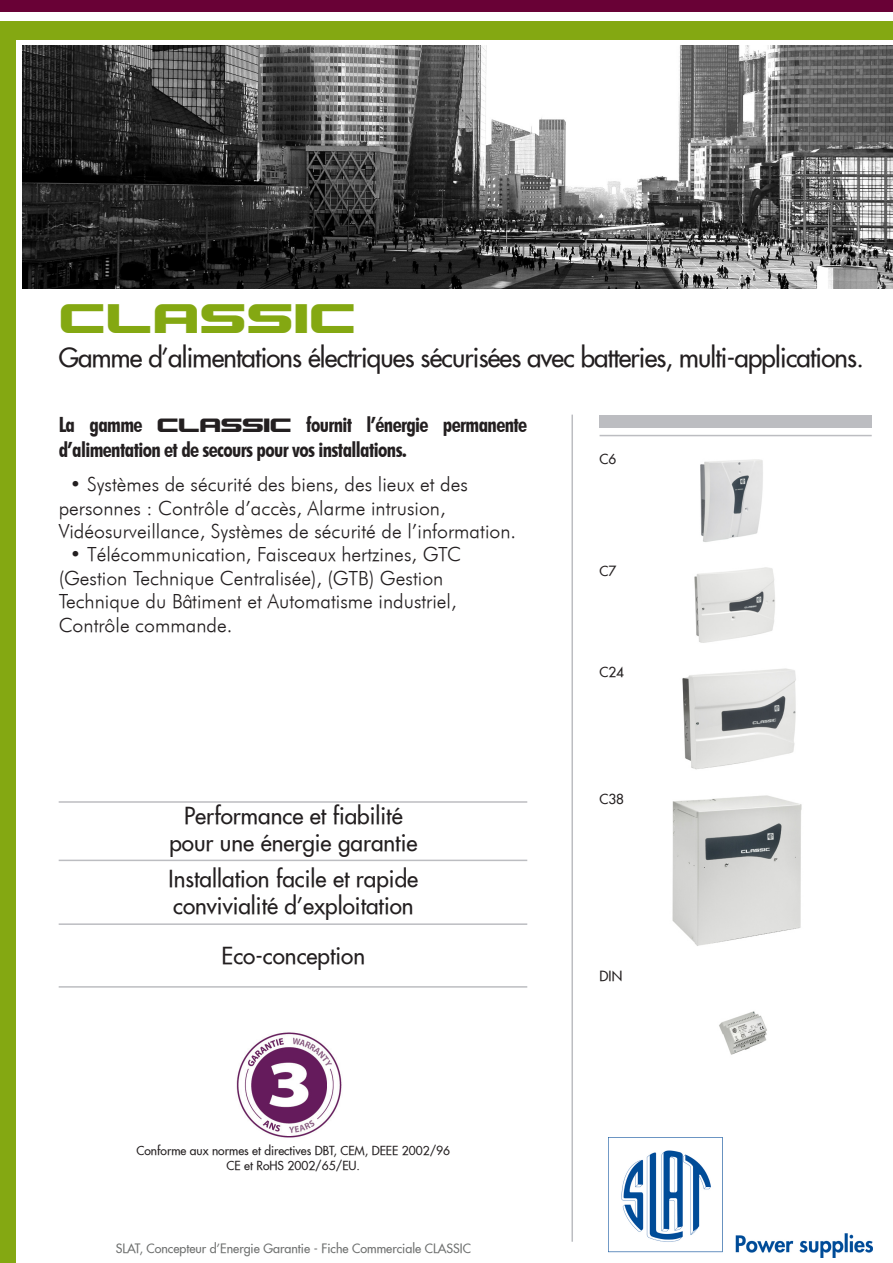
<style>
.page{position:relative;width:893px;height:1263px;background:#fff}
.page>*{position:absolute;margin:0;border:0;box-sizing:border-box;transform-origin:0 0}
.t1{font:45px "Gunship";color:#84a812}
.t2{font:25.8px "Futura Extended";letter-spacing:-.03em;color:#231f20}
.t3{font:22.5px/27px "Futura Extended";color:#231f20;text-align:center}
.t4{font:700 condensed 21px/25.2px "Futura BT";letter-spacing:-.03em;color:#231f20}
.t5{font:italic 19.5px/23.4px "Futura";color:#231f20}
.t6{font:13.5px "Futura Extended";color:#231f20}
.t7{font:12.45px "Futura Extended";color:#6e706f}
.t8{font:12px/14.4px "Futura Extended";color:#231f20;text-align:center}
.s1{font-family:"Gunship";font-weight:400;font-stretch:normal}
</style>
<div class="page">
<div style="left:0;top:0;width:893px;height:12px;background:#690136"></div>
<div style="left:0;top:21px;width:893px;height:18px;background:#84a812"></div>
<div style="left:0;top:29px;width:16px;height:1234px;background:#84a812"></div>
<img style="left:22px;top:45px;width:871px;height:243px">
<img style="left:608px;top:1137px;width:264px;height:121px">
<hr style="left:571px;top:415px;width:2px;height:827px;background:#bcbdc1">
<hr style="left:600px;top:435px;width:272px;height:1px;background:#bcbdc1">
<div style="left:600px;top:416px;width:272px;height:12px;background:#bcbdc1"></div>
<hr style="left:59px;top:801px;width:468px;height:2px;background:#bcbdc1">
<hr style="left:59px;top:860px;width:468px;height:1px;background:#bcbdc1">
<hr style="left:59px;top:923px;width:468px;height:2px;background:#bcbdc1">
<hr style="left:59px;top:986px;width:468px;height:2px;background:#bcbdc1">
<img style="left:236px;top:1032px;width:106px;height:106px">
<img style="left:700px;top:459px;width:63px;height:83px">
<img style="left:694px;top:567px;width:81px;height:76px">
<img style="left:682px;top:668px;width:114px;height:102px">
<img style="left:672px;top:795px;width:130px;height:151px">
<img style="left:719px;top:1011px;width:48px;height:44px">
<h1 class="t1" style="left:59px;top:292px;width:299px">CLASSIC</h1>
<h2 class="t2" style="left:59px;top:341px;width:806px">Gamme d’alimentations électriques sécurisées avec batteries, multi-applications.</h2>
<p class="t4" style="left:59px;top:411px;width:470px">La gamme <span class="s1">CLASSIC</span> fournit l’énergie permanente d’alimentation et de secours pour vos installations.</p>
<p class="t5" style="left:59px;top:472px;width:459px;text-indent:11px">• Systèmes de sécurité des biens, des lieux et des personnes : Contrôle d’accès, Alarme intrusion,<br>Vidéosurveillance, Systèmes de sécurité de l’information.</p>
<p class="t5" style="left:59px;top:542px;width:404px;text-indent:11px">• Télécommunication, Faisceaux hertzines, GTC (Gestion Technique Centralisée), (GTB) Gestion Technique du Bâtiment et Automatisme industriel, Contrôle commande.</p>
<p class="t3" style="left:169px;top:802px;width:250px">Performance et fiabilité pour une énergie garantie</p>
<p class="t3" style="left:169px;top:865px;width:251px;text-align:left">Installation facile et rapide convivialité d’exploitation</p>
<p class="t3" style="left:222px;top:941px;width:145px">Eco-conception</p>
<p class="t8" style="left:137px;top:1143px;width:315px">Conforme aux normes et directives DBT, CEM, DEEE 2002/96<br>CE et RoHS 2002/65/EU.</p>
<p class="t7" style="left:116px;top:1240px;width:357px">SLAT, Concepteur d’Energie Garantie - Fiche Commerciale CLASSIC</p>
<p class="t6" style="left:600px;top:450px;width:18px">C6</p>
<p class="t6" style="left:600px;top:562px;width:18px">C7</p>
<p class="t6" style="left:600px;top:663px;width:26px">C24</p>
<p class="t6" style="left:600px;top:790px;width:26px">C38</p>
<p class="t6" style="left:600px;top:967px;width:24px">DIN</p>
</div>
